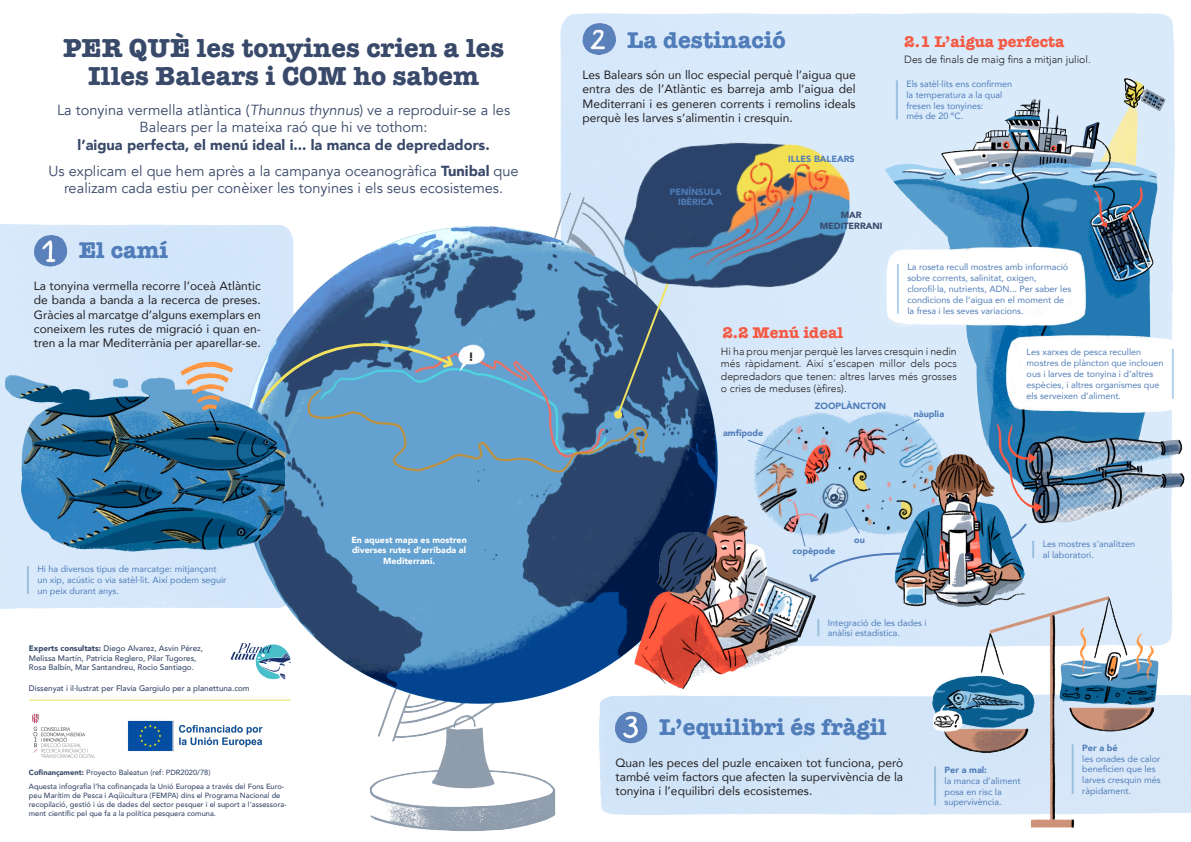
<style>
.page{position:relative;width:1191px;height:842px;background:#fff}
.page>*{position:absolute;margin:0;border:0;box-sizing:border-box;transform-origin:0 0}
.t1{font:700 26.9px/28px "American Typewriter";color:#39496a;text-align:center}
.t2{font:700 23.5px "American Typewriter";color:#507db9}
.t3{font:700 16px "American Typewriter";color:#f55a43}
.t4{font:14.6px/17.5px "Avenir";color:#39496a;text-align:center}
.t5{font:900 12.1px "Avenir";color:#231f20}
.t6{font:12px/14.4px "Avenir";color:#231f20;text-align:justify}
.t7{font:300 10.5px/12.6px "Avenir";color:#231f20;text-align:justify}
.t8{font:9px/10.8px "Avenir";color:#507db9}
.t9{font:900 9px/10.8px "Avenir";color:#507db9;text-align:center}
.t10{font:900 9px/10.8px "Avenir";color:#39496a;text-align:center}
.t11{font:900 8.8px/10.6px "Avenir";color:#fff;text-align:center}
.t12{font:500 8px/9.6px "Avenir";color:#39496a}
.t13{font:500 7.5px/9px "Avenir";color:#39496a}
.s1{font-style:italic}
.s2{font-weight:900}
</style>
<div class="page">
<div style="left:560px;top:13px;width:615px;height:634px;background:#d8e9fb"></div>
<img style="left:884px;top:72px;width:301px;height:456px">
<img style="left:749px;top:406px;width:201px;height:106px">
<img style="left:234px;top:189px;width:487px;height:643px">
<svg style="left:615px;top:300px;width:65px;height:117px;background:#415c7d"></svg>
<div style="left:614px;top:411px;width:8px;height:8px;background:#f1e260;border-radius:50%"></div>
<svg style="left:231px;top:643px;width:59px;height:37px"></svg>
<svg style="left:257px;top:319px;width:198px;height:87px;background:#5a85aa"></svg>
<img style="left:448px;top:342px;width:42px;height:37px">
<img style="left:128px;top:720px;width:157px;height:33px">
<img style="left:32px;top:714px;width:63px;height:44px">
<hr style="left:897px;top:264px;width:2px;height:50px;background:#b3d1f0">
<hr style="left:1171px;top:349px;width:2px;height:50px;background:#b3d1f0">
<hr style="left:896px;top:80px;width:2px;height:39px;background:#9bc0de">
<svg style="left:817px;top:619px;width:2px;height:17px"></svg>
<hr style="left:27px;top:566px;width:2px;height:28px;background:#9bc0de">
<hr style="left:29px;top:700px;width:261px;height:1px;background:#f1e260">
<img style="left:0;top:361px;width:296px;height:194px">
<img style="left:34px;top:233px;width:33px;height:33px">
<img style="left:633px;top:512px;width:184px;height:180px">
<img style="left:879px;top:450px;width:152px;height:169px">
<svg style="left:886px;top:418px;width:35px;height:19px"></svg>
<img style="left:799px;top:507px;width:235px;height:76px">
<svg style="left:747px;top:439px;width:60px;height:23px"></svg>
<img style="left:922px;top:590px;width:255px;height:238px">
<img style="left:606px;top:131px;width:249px;height:169px">
<img style="left:615px;top:711px;width:33px;height:32px">
<img style="left:582px;top:24px;width:34px;height:32px">
<hr style="left:934px;top:767px;width:2px;height:38px;background:#9bc0de">
<hr style="left:1071px;top:744px;width:2px;height:50px;background:#9bc0de">
<p class="t1" style="left:63px;top:32px;width:443px">PER QUÈ les tonyines crien a les<br>Illes Balears i COM ho sabem</p>
<p class="t4" style="left:57px;top:101px;width:455px">La tonyina vermella atlàntica (<span class="s1">Thunnus thynnus</span>) ve a reproduir-se a les<br>Balears per la mateixa raó que hi ve tothom:<br><span class="s2">l’aigua perfecta, el menú ideal i... la manca de depredadors.</span></p>
<p class="t4" style="left:49px;top:162px;width:471px">Us explicam el que hem après a la campanya oceanogràfica <span class="s2">Tunibal</span> que realizam cada estiu per conèixer les tonyines i els seus ecosistemes.</p>
<p class="t2" style="left:79px;top:230px;width:91px">El camí</p>
<p class="t6" style="left:34px;top:278px;width:228px">La tonyina vermella recorre l’oceà Atlàntic de banda a banda a la recerca de preses.<br>Gràcies al marcatge d’alguns exemplars en coneixem les rutes de migració i quan en&shy;tren a la mar Mediterrània per aparellar-se.</p>
<p class="t5" style="left:468px;top:346px;width:7px">!</p>
<p class="t8" style="left:37px;top:563px;width:190px">Hi ha diversos tipus de marcatge: mitjançant un xip, acústic o via satèl·lit. Així podem seguir un peix durant anys.</p>
<p class="t12" style="left:29px;top:643px;width:176px"><span class="s2">Experts consultats:</span> Diego Alvarez, Asvin Pérez,<br>Melissa Martín, Patricia Reglero, Pilar Tugores,<br>Rosa Balbín, Mar Santandreu, Rocio Santiago.</p>
<p class="t12" style="left:29px;top:683px;width:222px">Dissenyat i il·lustrat per Flavia Gargiulo per a planettuna.com</p>
<p class="t13" style="left:29px;top:768px;width:183px"><span class="s2">Cofinançament:</span> Proyecto Baleatun (ref: PDR2020/78)</p>
<p class="t13" style="left:29px;top:781px;width:259px">Aquesta infografia l’ha cofinançada la Unió Europea a través del Fons Euro&shy;peu Marítim de Pesca i Aqüicultura (FEMPA) dins el Programa Nacional de recopilació, gestió i ús de dades del sector pesquer i el suport a l’assessora&shy;ment científic pel que fa a la política pesquera comuna.</p>
<p class="t11" style="left:351px;top:534px;width:117px">En aquest mapa es mostren diverses rutes d’arribada al<br>Mediterrani.</p>
<p class="t2" style="left:627px;top:20px;width:160px">La destinació</p>
<p class="t6" style="left:582px;top:67px;width:275px">Les Balears són un lloc especial perquè l’aigua que entra des de l’Atlàntic es barreja amb l’aigua del Mediterrani i es generen corrents i remolins ideals perquè les larves s’alimentin i cresquin.</p>
<p class="t9" style="left:670px;top:186px;width:54px">PENÍNSULA<br>IBÈRICA</p>
<p class="t9" style="left:788px;top:153px;width:68px">ILLES BALEARS</p>
<p class="t10" style="left:819px;top:209px;width:64px">MAR<br>MEDITERRANI</p>
<p class="t3" style="left:904px;top:28px;width:162px">2.1 L’aigua perfecta</p>
<p class="t7" style="left:904px;top:53px;width:188px">Des de finals de maig fins a mitjan juliol.</p>
<p class="t8" style="left:906px;top:78px;width:107px">Els satèl·lits ens confirmen la temperatura a la qual fresen les tonyines:<br>més de 20 ºC.</p>
<p class="t8" style="left:907px;top:262px;width:165px">La roseta recull mostres amb informació sobre corrents, salinitat, oxigen, clorofil·la, nutrients, ADN... Per saber les condicions de l’aigua en el moment de la fresa i les seves variacions.</p>
<p class="t3" style="left:722px;top:319px;width:123px">2.2 Menú ideal</p>
<p class="t7" style="left:721px;top:345px;width:237px">Hi ha prou menjar perquè les larves cresquin i nedin més ràpidament. Així s’escapen millor dels pocs depredadors que tenen: altres larves més grosses o cries de meduses (èfires).</p>
<p class="t9" style="left:723px;top:428px;width:42px">amfípode</p>
<p class="t9" style="left:815px;top:400px;width:73px">ZOOPLÀNCTON</p>
<p class="t9" style="left:913px;top:408px;width:32px">nàuplia</p>
<p class="t9" style="left:792px;top:545px;width:44px">copèpode</p>
<p class="t9" style="left:854px;top:534px;width:12px">ou</p>
<p class="t8" style="left:828px;top:617px;width:100px">Integració de les dades i anàlisi estadística.</p>
<p class="t8" style="left:1026px;top:347px;width:138px">Les xarxes de pesca recullen mostres de plàncton que inclouen ous i larves de tonyina i d’altres espècies, i altres organismes que els serveixen d’aliment.</p>
<p class="t8" style="left:1042px;top:538px;width:94px">Les mostres s’analitzen al laboratori.</p>
<p class="t2" style="left:659px;top:707px;width:229px">L’equilibri és fràgil</p>
<p class="t6" style="left:615px;top:755px;width:289px">Quan les peces del puzle encaixen tot funciona, però també veim factors que afecten la supervivència de la tonyina i l’equilibri dels ecosistemes.</p>
<p class="t8" style="left:944px;top:764px;width:78px"><span class="s2">Per a mal:<br></span>la manca d’aliment posa en risc la supervivència.</p>
<p class="t8" style="left:1082px;top:742px;width:80px"><span class="s2">Per a bé<br></span>les onades de calor beneficien que les larves cresquin més ràpidament.</p>
</div>
